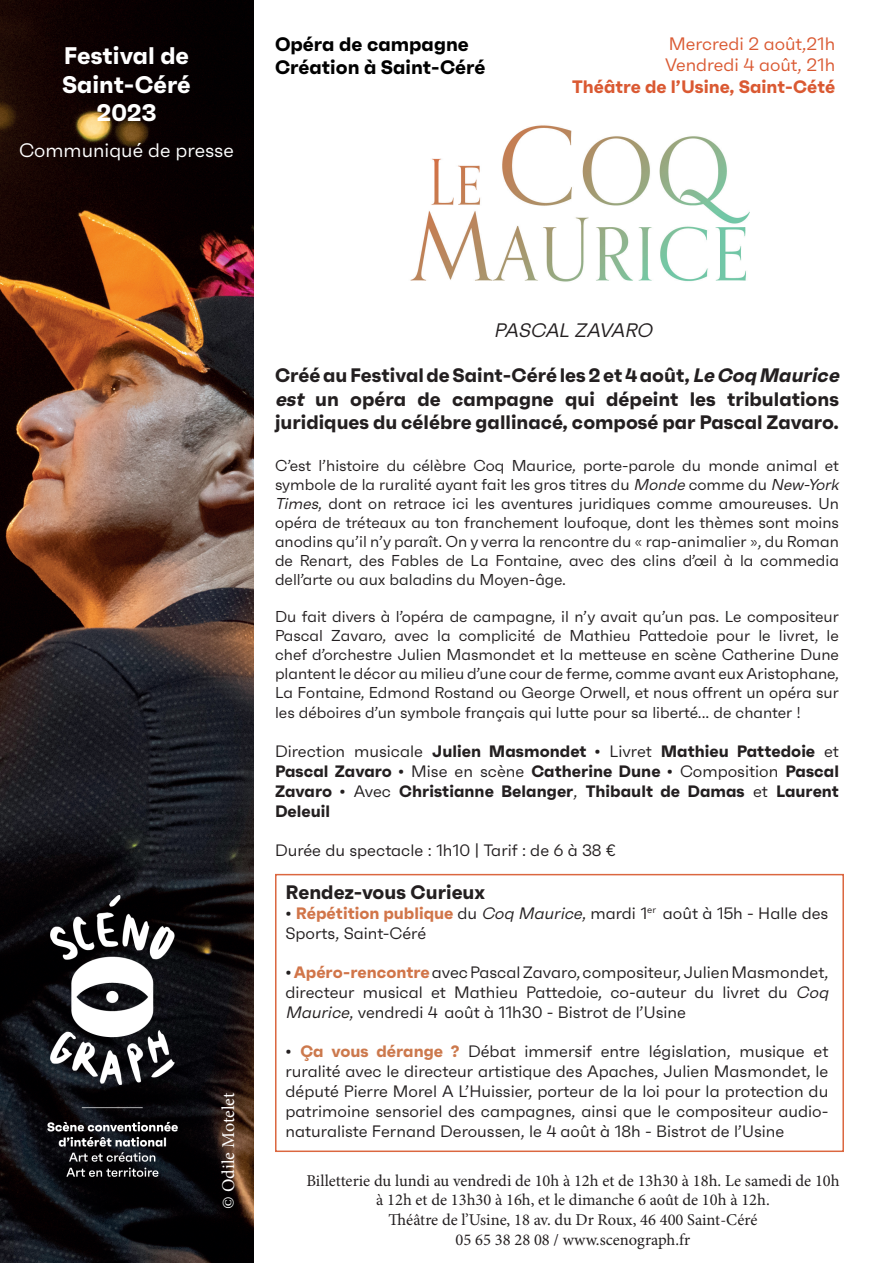
<style>
.page{position:relative;width:893px;height:1263px;background:#fff}
.page>*{position:absolute;margin:0;border:0;box-sizing:border-box;transform-origin:0 0}
.t1{font:700 24px/28.8px "Faktum";color:#fff;text-align:center}
.t2{font:700 19.5px/23.4px "Faktum";color:#231f20}
.t3{font:700 19.5px/23.4px "Faktum";color:#000}
.t4{font:19.5px "Faktum";color:#fff}
.t5{font:italic 19.5px "Faktum";color:#231f20}
.t6{font:18px/21.6px "Faktum";color:#da5932}
.t7{font:700 18px "Faktum";color:#da5932}
.t8{font:18px "Minion Pro";color:#fff}
.t9{font:16.5px/19.8px "Faktum";color:#231f20}
.t10{font:16.5px/19.8px "Minion Pro";color:#231f20;text-align:center}
.t11{font:700 16.5px/19.8px "Faktum";color:#231f20;text-align:justify}
.t12{font:15.75px/18.9px "Faktum";color:#231f20}
.s1{font-style:italic}
.s2{font-weight:400}
.s3{font-weight:700;color:#d17549}
.s4{font-weight:700;color:#cc794d}
</style>
<div class="page">
<img style="left:0;top:0;width:253px;height:1263px">
<img style="left:410px;top:125px;width:340px;height:157px">
<div style="left:275px;top:874px;width:569px;height:278px;border:2px solid #db6740"></div>
<img style="left:48px;top:895px;width:129px;height:281px">
<p class="t3" style="left:275px;top:32px;width:212px">Opéra de campagne<br>Création à Saint-Céré</p>
<h1 class="t1" style="left:62px;top:41px;width:130px">Festival de<br>Saint-Céré<br>2023</h1>
<p class="t6" style="left:665px;top:32px;width:172px">Mercredi 2 août,21h<br>Vendredi 4 août, 21h</p>
<p class="t7" style="left:572px;top:75px;width:265px">Théâtre de l’Usine, Saint-Cété</p>
<p class="t4" style="left:19px;top:139px;width:216px">Communiqué de presse</p>
<p class="t8" style="left:216px;top:1209px;width:118px;rotate:-90deg">© Odile Motelet</p>
<p class="t5" style="left:494px;top:318px;width:165px">PASCAL ZAVARO</p>
<p class="t2" style="left:275px;top:364px;width:570px">Créé au Festival de Saint-Céré les 2 et 4 août, <span class="s1">Le Coq Maurice est</span> un opéra de campagne qui dépeint les tribulations juridiques du célébre gallinacé, composé par Pascal Zavaro.</p>
<p class="t12" style="left:275px;top:456px;width:569px">C’est l’histoire du célèbre Coq Maurice, porte-parole du monde animal et symbole de la ruralité ayant fait les gros titres du <span class="s1">Monde</span> comme du <span class="s1">New-York Times</span>, dont on retrace ici les aventures juridiques comme amoureuses. Un opéra de tréteaux au ton franchement loufoque, dont les thèmes sont moins anodins qu’il n’y paraît. On y verra la rencontre du « rap-animalier », du Roman de Renart, des Fables de La Fontaine, avec des clins d’œil à la commedia dell’arte ou aux baladins du Moyen-âge.</p>
<p class="t12" style="left:275px;top:607px;width:565px;text-align:justify">Du fait divers à l’opéra de campagne, il n’y avait qu’un pas. Le compositeur Pascal Zavaro, avec la complicité de Mathieu Pattedoie pour le livret, le chef d’orchestre Julien Masmondet et la metteuse en scène Catherine Dune plantent le décor au milieu d’une cour de ferme, comme avant eux Aristophane, La Fontaine, Edmond Rostand ou George Orwell, et nous offrent un opéra sur les déboires d’un symbole français qui lutte pour sa liberté... de chanter !</p>
<p class="t11" style="left:275px;top:741px;width:565px"><span class="s2">Direction musicale</span> Julien Masmondet <span class="s2">• Livret</span> Mathieu Pattedoie <span class="s2">et </span>Pascal Zavaro <span class="s2">• Mise en scène</span> Catherine Dune <span class="s2">• Composition</span> Pascal Zavaro <span class="s2">• Avec</span> Christianne Belanger<span class="s2">,</span> Thibault de Damas <span class="s2">et</span> Laurent Deleuil</p>
<p class="t9" style="left:275px;top:841px;width:342px">Durée du spectacle : 1h10 | Tarif : de 6 à 38 €</p>
<p class="t2" style="left:285px;top:880px;width:201px">Rendez-vous Curieux</p>
<p class="t9" style="left:285px;top:903px;width:544px">• <span class="s3">Répétition publique</span> du <span class="s1">Coq Maurice</span>, mardi 1<sup>er</sup> août à 15h - Halle des<br>Sports, Saint-Céré</p>
<p class="t9" style="left:285px;top:962px;width:548px">• <span class="s3">Apéro-rencontre</span> avec Pascal Zavaro, compositeur, Julien Masmondet, directeur musical et Mathieu Pattedoie, co-auteur du livret du <span class="s1">Coq<br>Maurice</span>, vendredi 4 août à 11h30 - Bistrot de l’Usine</p>
<p class="t9" style="left:285px;top:1041px;width:544px;text-align:justify">• <span class="s4">Ça vous dérange ?</span> Débat immersif entre législation, musique et ruralité avec le directeur artistique des Apaches, Julien Masmondet, le député Pierre Morel A L’Huissier, porteur de la loi pour la protection du patrimoine sensoriel des campagnes, ainsi que le compositeur audio&shy;naturaliste Fernand Deroussen, le 4 août à 18h - Bistrot de l’Usine</p>
<p class="t10" style="left:306px;top:1170px;width:535px">Billetterie du lundi au vendredi de 10h à 12h et de 13h30 à 18h. Le samedi de 10h à 12h et de 13h30 à 16h, et le dimanche 6 août de 10h à 12h.<br>Théâtre de l’Usine, 18 av. du Dr Roux, 46 400 Saint-Céré<br>05 65 38 28 08 / www.scenograph.fr</p>
</div>
